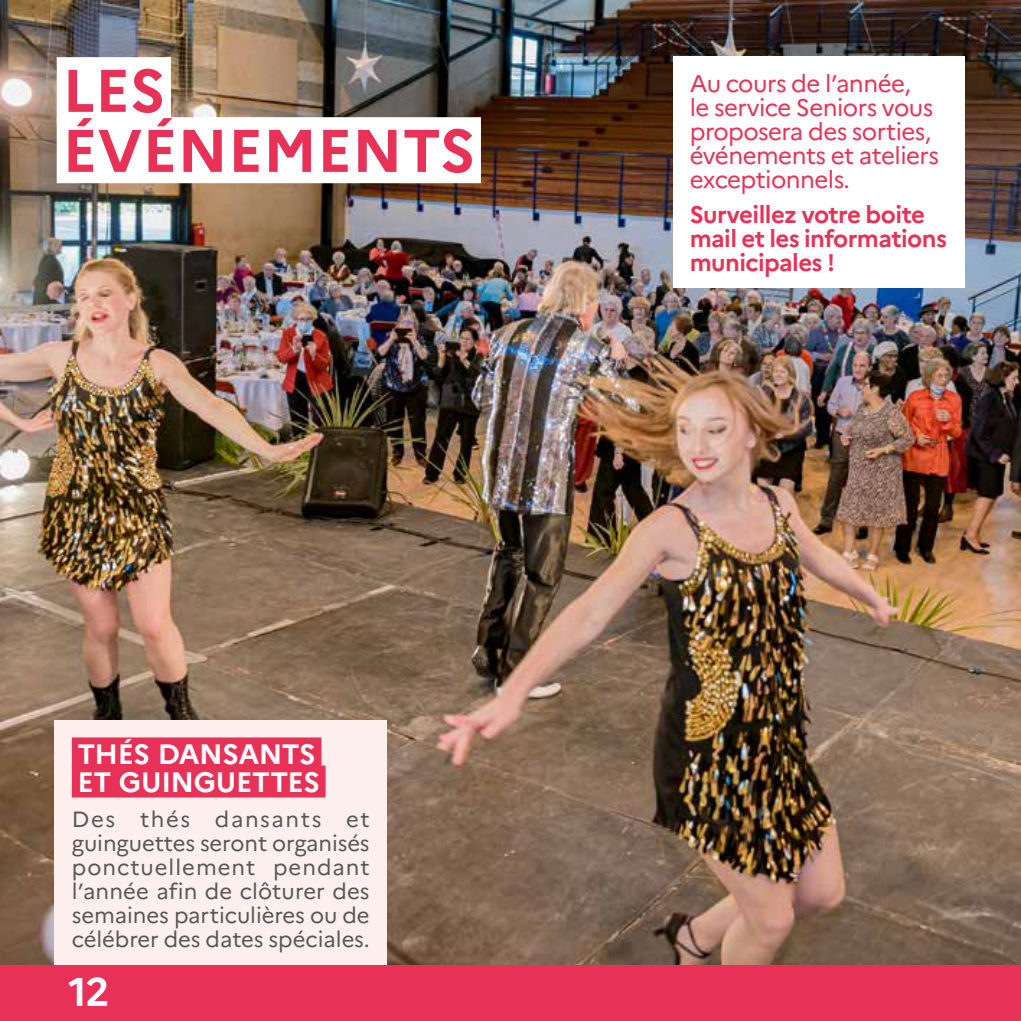
<style>
.page{position:relative;width:1021px;height:1021px;background:#fff}
.page>*{position:absolute;margin:0;border:0;box-sizing:border-box;transform-origin:0 0}
.t1{font:700 60px/60px "Marianne";color:#e73156}
.t2{font:700 40px "Marianne";color:#fff}
.t3{font:700 28px/28px "Marianne";letter-spacing:-.015em;color:#fff}
.t4{font:24px/24px "Marianne";letter-spacing:-.025em;color:#e73156}
.t5{font:700 24px/24px "Marianne";letter-spacing:-.025em;color:#e73156}
.t6{font:22px/24px "Marianne";letter-spacing:-.005em;color:#575756;text-align:justify}
</style>
<div class="page">
<div style="left:0;top:964px;width:1020px;height:56px;background:#e73156"></div>
<img style="left:0;top:0;width:1020px;height:964px">
<div style="left:57px;top:57px;width:114px;height:66px;background:#fff"></div>
<div style="left:57px;top:117px;width:424px;height:66px;background:#fff"></div>
<div style="left:55px;top:720px;width:332px;height:244px;background:#fdefee"></div>
<div style="left:72px;top:737px;width:249px;height:32px;background:#e73156"></div>
<div style="left:72px;top:765px;width:253px;height:32px;background:#e73156"></div>
<div style="left:672px;top:57px;width:292px;height:231px;background:#fff"></div>
<h1 class="t1" style="left:62px;top:60px;width:414px">LES<br>ÉVÉNEMENTS</h1>
<p class="t3" style="left:77px;top:739px;width:244px">THÉS DANSANTS<br>ET GUINGUETTES</p>
<p class="t6" style="left:72px;top:807px;width:299px">Des thés dansants et guinguettes seront organisés ponctuellement pendant l’année afin de clôturer des semaines particulières ou de célébrer des dates spéciales.</p>
<h2 class="t2" style="left:69px;top:966px;width:43px">12</h2>
<p class="t4" style="left:689px;top:71px;width:251px">Au cours de l’année,<br>le service Seniors vous proposera des sorties, événements et ateliers exceptionnels.</p>
<p class="t5" style="left:689px;top:202px;width:259px">Surveillez votre boite mail et les informations municipales !</p>
</div>
